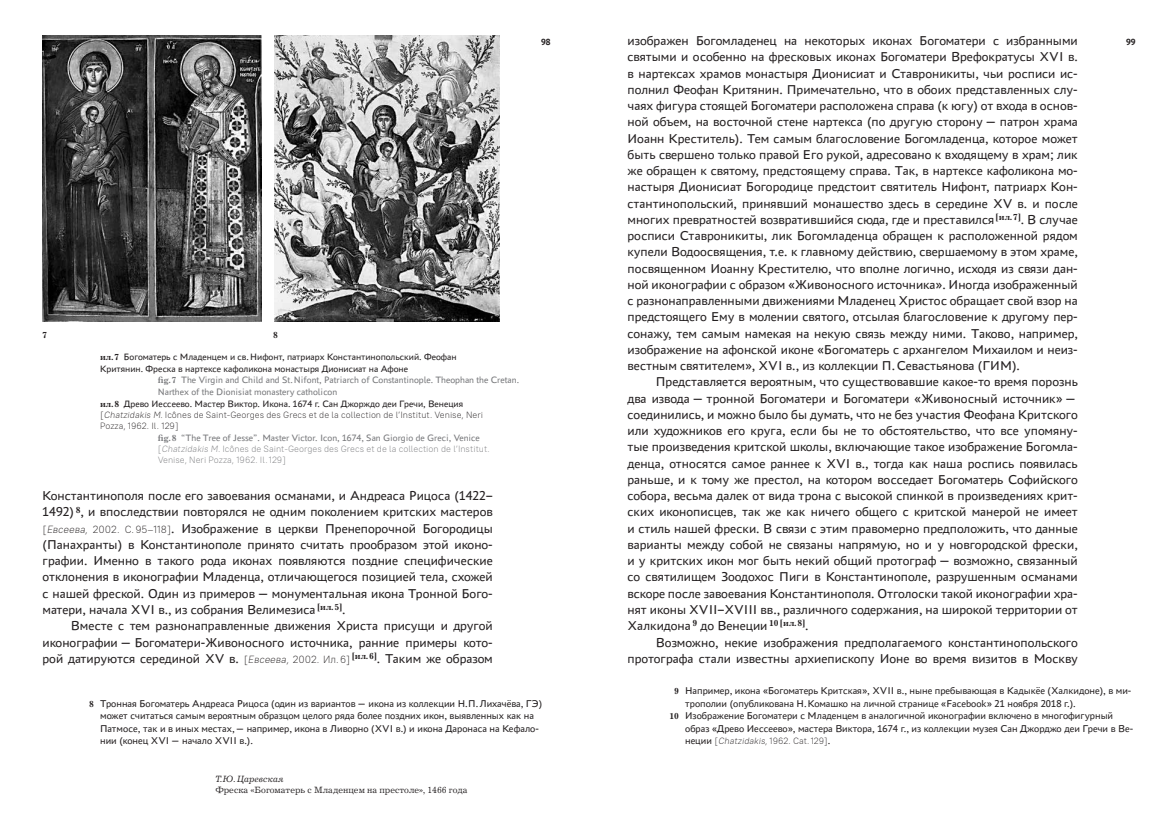
<style>
.page{position:relative;width:1170px;height:833px;background:#fff}
.page>*{position:absolute;margin:0;border:0;box-sizing:border-box;transform-origin:0 0}
.t1{font:13.5px/16.2px "PT Astra Sans";color:#231f20;text-align:justify}
.t2{font:10.38px/12.5px "PT Astra Sans";color:#231f20}
.t3{font:9.75px "PT Astra Sans";color:#231f20}
.t4{font:9.75px "PT Astra Sans";color:#77787b}
.t5{font:9.38px "Journal";color:#231f20}
.t6{font:italic 9.38px "Journal";color:#231f20}
.t7{font:700 9.38px "PT Astra Sans";color:#231f20}
.t8{font:300 9px/11.6px "PT Root UI";color:#231f20}
.t9{font:300 9px/10.9px "PT Root UI";color:#77787b}
.t10{font:700 9px "Journal";color:#231f20}
.s1{font-family:"Journal";font-weight:700;font-size:9px}
.s2{font-family:"PT Astra Sans";font-weight:400;font-size:10.38px}
.s3{font-style:italic}
.s4{font-family:"PT Root UI";font-weight:300;font-size:10.38px}
.s5{font-family:"PT Root UI";font-weight:300;font-style:italic;font-size:10.38px}
</style>
<div class="page">
<img style="left:43px;top:35px;width:219px;height:286px">
<img style="left:274px;top:35px;width:225px;height:286px">
<p class="t7" style="left:541px;top:36px;width:11px">98</p>
<p class="t1" style="left:627px;top:32px;width:451px">изображен Богомладенец на некоторых иконах Богоматери с избранными</p>
<p class="t7" style="left:1125px;top:36px;width:11px">99</p>
<p class="t1" style="left:627px;top:48px;width:452px">святыми и особенно на фресковых иконах Богоматери Врефократусы XVI в. в нартексах храмов монастыря Дионисиат и Ставроникиты, чьи росписи ис&shy;полнил Феофан Критянин. Примечательно, что в обоих представленных слу&shy;чаях фигура стоящей Богоматери расположена справа (к югу) от входа в основ&shy;ной объем, на восточной стене нартекса (по другую сторону— патрон храма Иоанн Креститель). Тем самым благословение Богомладенца, которое может быть свершено только правой Его рукой, адресовано к входящему в храм; лик же обращен к святому, предстоящему справа. Так, в нартексе кафоликона мо&shy;настыря Дионисиат Богородице предстоит святитель Нифонт, патриарх Кон&shy;стантинопольский, принявший монашество здесь в середине XV в. и после многих превратностей возвратившийся сюда, где и преставился <sup>[ил.7]</sup>. В случае росписи Ставроникиты, лик Богомладенца обращен к расположенной рядом купели Водоосвящения, т.е. к главному действию, свершаемому в этом храме, посвященном Иоанну Крестителю, что вполне логично, исходя из связи дан&shy;ной иконографии с образом «Живоносного источника». Иногда изображенный с разнонаправленными движениями Младенец Христос обращает свой взор на предстоящего Ему в молении святого, отсылая благословение к другому пер&shy;сонажу, тем самым намекая на некую связь между ними. Таково, например, изображение на афонской иконе «Богоматерь с архангелом Михаилом и неиз&shy;вестным святителем», XVI в., из коллекции П.Севастьянова (ГИМ).</p>
<p class="t1" style="left:627px;top:373px;width:452px;text-indent:28px">Представляется вероятным, что существовавшие какое-то время порознь два извода— тронной Богоматери и Богоматери «Живоносный источник»— соединились, и можно было бы думать, что не без участия Феофана Критского или художников его круга, если бы не то обстоятельство, что все упомяну&shy;тые произведения критской школы, включающие такое изображение Богомла&shy;денца, относятся самое раннее к XVI в., тогда как наша роспись появилась раньше, и к тому же престол, на котором восседает Богоматерь Софийского собора, весьма далек от вида трона с высокой спинкой в произведениях крит&shy;ских иконописцев, так же как ничего общего с критской манерой не имеет и стиль нашей фрески. В связи с этим правомерно предположить, что данные варианты между собой не связаны напрямую, но и у новгородской фрески, и у критских икон мог быть некий общий протограф— возможно, связанный со святилищем Зоодохос Пиги в Константинополе, разрушенным османами вскоре после завоевания Константинополя. Отголоски такой иконографии хра&shy;нят иконы XVII–XVIII вв., различного содержания, на широкой территории от Халкидона <sup>9</sup> до Венеции <sup>10</sup> <sup>[ил.8]</sup>.</p>
<p class="t1" style="left:627px;top:633px;width:452px;text-align:right">Возможно, некие изображения предполагаемого константинопольского протографа стали известны архиепископу Ионе во время визитов в Москву</p>
<p class="t2" style="left:674px;top:684px;width:458px"><span class="s1">9</span> Например, икона «Богоматерь Критская», XVII в., ныне пребывающая в Кадыкёе (Халкидоне), в ми-</p>
<p class="t2" style="left:685px;top:696px;width:392px">трополии (опубликована Н.Комашко на личной странице «Facebook» 21 ноября 2018 г.).</p>
<p class="t2" style="left:669px;top:709px;width:445px"><span class="s1">10</span> Изображение Богоматери с Младенцем в аналогичной иконографии включено в многофигурный</p>
<p class="t2" style="left:685px;top:721px;width:449px">образ «Древо Иессеево», мастера Виктора, 1674 г., из коллекции музея Сан Джорджо деи Гречи в Ве-</p>
<p class="t8" style="left:685px;top:735px;width:147px"><span class="s2">неции</span> [<span class="s3">Chatzidakis,</span>1962. Cat.129]<span class="s2">.</span></p>
<p class="t10" style="left:43px;top:329px;width:6px">7</p>
<p class="t10" style="left:273px;top:329px;width:6px">8</p>
<p class="t3" style="left:100px;top:350px;width:358px"><span class="s1">ил.7</span> Богоматерь с Младенцем и св.Нифонт, патриарх Константинопольский. Феофан</p>
<p class="t3" style="left:100px;top:362px;width:309px">Критянин. Фреска в нартексе кафоликона монастыря Дионисиат на Афоне</p>
<p class="t4" style="left:158px;top:374px;width:363px"><span class="s1">fig.7</span> The Virgin and Child and St.Nifont, Patriarch of Constantinople. Theophan the Cretan.</p>
<p class="t4" style="left:158px;top:385px;width:181px">Narthex of the Dionisiat monastery catholicon</p>
<p class="t3" style="left:100px;top:397px;width:364px"><span class="s1">ил.8</span> Древо Иессеево. Мастер Виктор. Икона. 1674 г. Сан Джорждо деи Гречи, Венеция</p>
<p class="t8" style="left:100px;top:408px;width:384px">[<span class="s3">ChatzidakisM.</span>Icônes de Saint-Georges des Grecs et de la collection de l’Institut. Venise, Neri<br>Pozza, 1962. Il. 129]</p>
<p class="t4" style="left:158px;top:431px;width:323px"><span class="s1">fig.8</span> “The Tree of Jesse”. Master Victor. Icon, 1674, San Giorgio de Greci, Venice</p>
<p class="t9" style="left:158px;top:443px;width:333px">[<span class="s3">ChatzidakisM.</span>Icônes de Saint-Georges des Grecs et de la collection de l’Institut.<br>Venise, Neri Pozza, 1962. Il.129]</p>
<p class="t1" style="left:43px;top:487px;width:452px">Константинополя после его завоевания османами, и Андреаса Рицоса (1422– 1492) <sup>8</sup>, и впоследствии повторялся не одним поколением критских мастеров <span class="s4">[</span><span class="s5">Евсеева,</span> <span class="s4">2002. С.95–118]</span>. Изображение в церкви Пренепорочной Богородицы (Панахранты) в Константинополе принято считать прообразом этой иконо&shy;графии. Именно в такого рода иконах появляются поздние специфические отклонения в иконографии Младенца, отличающегося позицией тела, схожей с нашей фреской. Один из примеров— монументальная икона Тронной Бого&shy;матери, начала XVI в., из собрания Велимезиса <sup>[ил.5]</sup>.</p>
<p class="t1" style="left:43px;top:617px;width:452px;text-indent:28px">Вместе с тем разнонаправленные движения Христа присущи и другой иконографии— Богоматери-Живоносного источника, ранние примеры кото&shy;рой датируются серединой XV в. <span class="s4">[</span><span class="s5">Евсеева,</span> <span class="s4">2002. Ил.6]</span> <sup>[ил.6]</sup>. Таким же образом</p>
<p class="t2" style="left:100px;top:697px;width:443px;text-indent:-11px"><span class="s1">8</span> Тронная Богоматерь Андреаса Рицоса (один из вариантов— икона из коллекции Н.П.Лихачёва, ГЭ) может считаться самым вероятным образцом целого ряда более поздних икон, выявленных как на Патмосе, так и в иных местах,—например, икона в Ливорно (XVI в.) и икона Даронаса на Кефало&shy;нии (конец XVI— начало XVII в.).</p>
<p class="t6" style="left:215px;top:773px;width:70px">Т.Ю.Царевская</p>
<p class="t5" style="left:215px;top:784px;width:254px">Фреска «Богоматерь с Младенцем на престоле», 1466 года</p>
</div>
